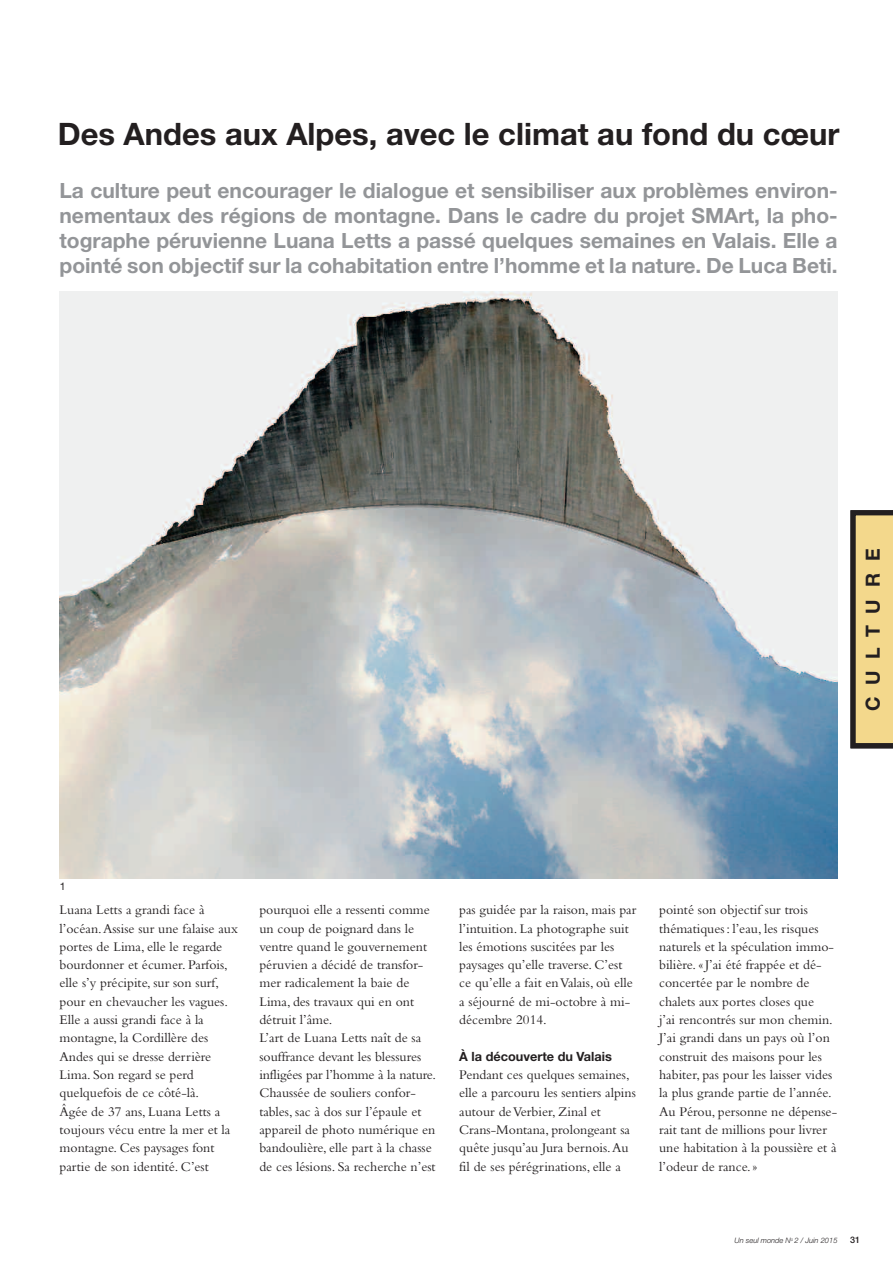
<style>
.page{position:relative;width:893px;height:1263px;background:#fff}
.page>*{position:absolute;margin:0;border:0;box-sizing:border-box;transform-origin:0 0}
.t1{font:700 30.9px "Helvetica Neue";color:#231f20}
.t2{font:700 21px/25.2px "Helvetica Neue";color:#939598;text-align:justify}
.t3{font:700 19.5px "Helvetica Neue";letter-spacing:.61em;color:#231f20}
.t4{font:13.8px/18.3px "Bembo";color:#231f20}
.t5{font:700 12.75px "Helvetica Neue";color:#231f20}
.t6{font:10.5px "Helvetica Neue";color:#231f20}
.t7{font:500 9px "Helvetica Neue";color:#231f20}
.t8{font:italic 300 7.5px "Helvetica Neue";color:#231f20}
</style>
<div class="page">
<svg style="left:850px;top:510px;width:43px;height:238px;background:#d0b97a"></svg>
<img style="left:60px;top:291px;width:778px;height:587px">
<h1 class="t1" style="left:58px;top:123px;width:783px">Des Andes aux Alpes, avec le climat au fond du cœur</h1>
<p class="t2" style="left:60px;top:179px;width:780px">La culture peut encourager le dialogue et sensibiliser aux problèmes environ&shy;nementaux des régions de montagne. Dans le cadre du projet SMArt, la pho&shy;tographe péruvienne Luana Letts a passé quelques semaines en Valais. Elle a pointé son objectif sur la cohabitation entre l’homme et la nature. De Luca Beti.</p>
<h3 class="t3" style="left:866px;top:711px;width:164px;rotate:-90deg">CULTURE</h3>
<p class="t6" style="left:60px;top:882px;width:7px">1</p>
<p class="t4" style="left:60px;top:902px;width:180px">Luana Letts a grandi face à l’océan.Assise sur une falaise aux portes de Lima, elle le regarde bourdonner et écumer. Parfois, elle s’y précipite, sur son surf, pour en chevaucher les vagues.<br>Elle a aussi grandi face à la montagne, la Cordillère des<br>Andes qui se dresse derrière<br>Lima. Son regard se perd quelquefois de ce côté-là.<br>Âgée de 37 ans, Luana Letts a toujours vécu entre la mer et la montagne. Ces paysages font partie de son identité. C’est</p>
<p class="t4" style="left:259px;top:902px;width:178px">pourquoi elle a ressenti comme un coup de poignard dans le ventre quand le gouvernement péruvien a décidé de transfor&shy;mer radicalement la baie de<br>Lima, des travaux qui en ont détruit l’âme.<br>L’art de Luana Letts naît de sa souffrance devant les blessures infligées par l’homme à la nature.<br>Chaussée de souliers confor&shy;tables, sac à dos sur l’épaule et appareil de photo numérique en bandoulière, elle part à la chasse de ces lésions. Sa recherche n’est</p>
<p class="t4" style="left:459px;top:902px;width:179px">pas guidée par la raison, mais par l’intuition. La photographe suit les émotions suscitées par les paysages qu’elle traverse. C’est ce qu’elle a fait enValais, où elle a séjourné de mi-octobre à mi&shy;décembre 2014.</p>
<p class="t5" style="left:459px;top:1051px;width:154px">À la découverte du Valais</p>
<p class="t4" style="left:459px;top:1067px;width:178px">Pendant ces quelques semaines, elle a parcouru les sentiers alpins autour deVerbier, Zinal et<br>Crans-Montana, prolongeant sa quête jusqu’au Jura bernois.Au fil de ses pérégrinations, elle a</p>
<p class="t4" style="left:659px;top:902px;width:180px">pointé son objectif sur trois thématiques: l’eau, les risques naturels et la spéculation immo&shy;bilière. «J’ai été frappée et dé&shy;concertée par le nombre de chalets aux portes closes que<br>j’ai rencontrés sur mon chemin.<br>J’ai grandi dans un pays où l’on construit des maisons pour les habiter, pas pour les laisser vides la plus grande partie de l’année.<br>Au Pérou, personne ne dépense&shy;rait tant de millions pour livrer une habitation à la poussière et à l’odeur de rance.»</p>
<p class="t8" style="left:734px;top:1238px;width:105px">Un seul monde N<sup>o</sup> 2 / Juin 2015</p>
<p class="t7" style="left:850px;top:1237px;width:12px">31</p>
</div>
